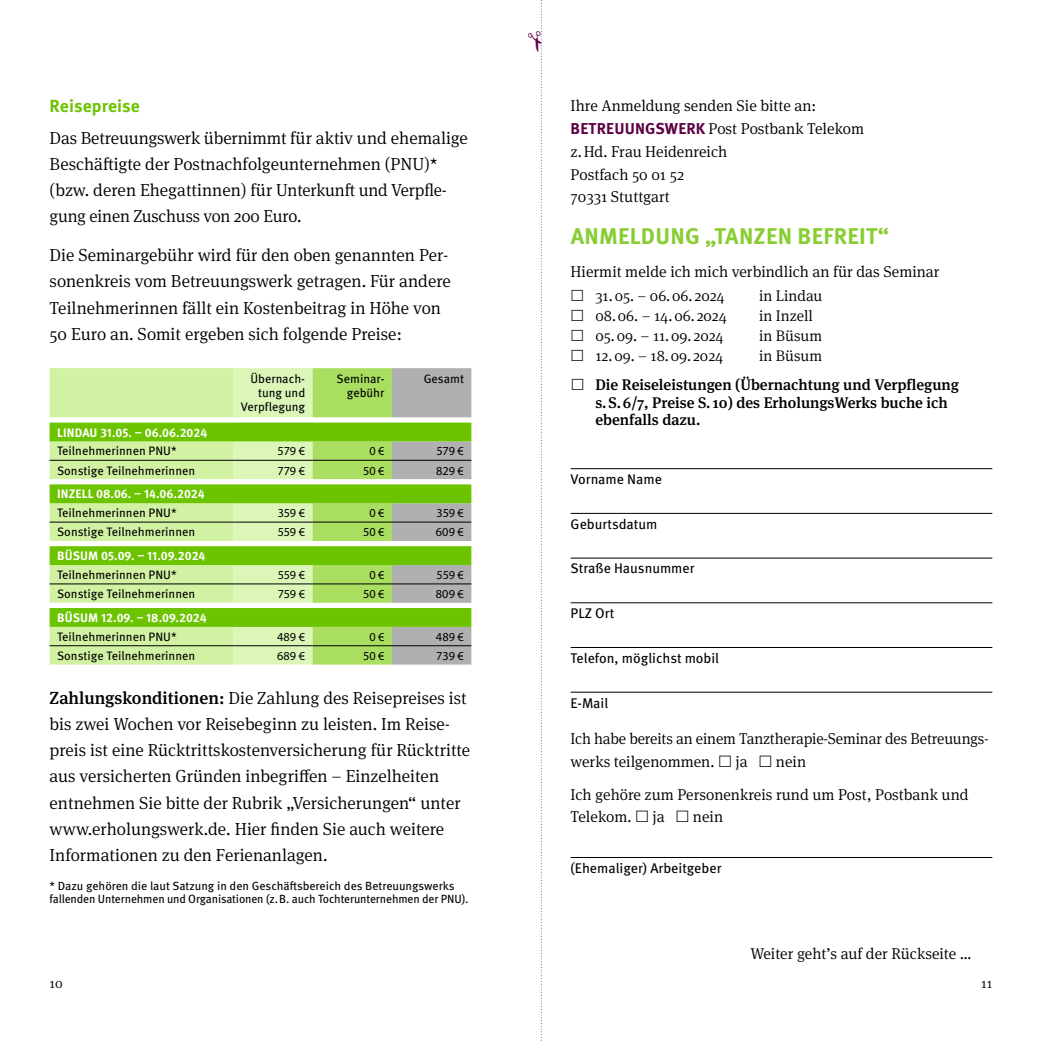
<style>
.page{position:relative;width:1042px;height:1042px;background:#fff}
.page>*{position:absolute;margin:0;border:0;box-sizing:border-box;transform-origin:0 0}
.t1{font:700 22.75px "Meta Pro";letter-spacing:.01em;color:#88ce32}
.t2{font:300 17.5px/26.2px "Meta Serif Pro";color:#000}
.t3{font:700 17.5px "Meta Pro";letter-spacing:.005em;color:#6cc300}
.t4{font:300 15.75px/22.8px "Meta Serif Pro";color:#000}
.t5{font:500 15.4px/17.5px "Meta Serif Pro";color:#000}
.t6{font:300 15.4px "Meta Serif Pro";color:#000}
.t7{font:14px "Meta Pro";color:#000}
.t8{font:300 14px "Meta Serif Pro";color:#000}
.t9{font:12.25px/14px "Meta Pro";color:#000;text-align:right}
.t10{font:700 12.25px "Meta Pro";color:#fff}
.t11{font:12.25px "Myriad Pro";letter-spacing:-.005em;color:#000}
.t12{font:11.9px/13.7px "Meta Pro";letter-spacing:-.01em;color:#000}
.s1{font-weight:500}
.s2{font-family:"Meta Pro";font-weight:700;color:#5e0045}
</style>
<div class="page">
<hr style="left:570px;top:468px;width:422px;height:1px;background:#000">
<hr style="left:570px;top:513px;width:422px;height:1px;background:#000">
<hr style="left:570px;top:558px;width:422px;height:1px;background:#000">
<hr style="left:570px;top:602px;width:422px;height:1px;background:#000">
<hr style="left:570px;top:647px;width:422px;height:1px;background:#000">
<hr style="left:570px;top:692px;width:422px;height:1px;background:#000">
<hr style="left:570px;top:857px;width:422px;height:1px;background:#000">
<svg style="left:50px;top:368px;width:183px;height:296px;background:#d3f2a7"></svg>
<svg style="left:233px;top:368px;width:238px;height:296px;background:#bfd89d"></svg>
<svg style="left:50px;top:422px;width:421px;height:205px;background:#a7d769"></svg>
<hr style="left:50px;top:460px;width:183px;height:1px;background:#000">
<hr style="left:233px;top:460px;width:80px;height:1px;background:#000">
<hr style="left:313px;top:460px;width:79px;height:1px;background:#000">
<hr style="left:392px;top:460px;width:79px;height:1px;background:#000">
<hr style="left:50px;top:522px;width:183px;height:1px;background:#000">
<hr style="left:233px;top:522px;width:80px;height:1px;background:#000">
<hr style="left:313px;top:522px;width:79px;height:1px;background:#000">
<hr style="left:392px;top:522px;width:79px;height:1px;background:#000">
<hr style="left:50px;top:583px;width:183px;height:1px;background:#000">
<hr style="left:233px;top:583px;width:80px;height:1px;background:#000">
<hr style="left:313px;top:583px;width:79px;height:1px;background:#000">
<hr style="left:392px;top:583px;width:79px;height:1px;background:#000">
<hr style="left:50px;top:645px;width:183px;height:1px;background:#000">
<hr style="left:233px;top:645px;width:80px;height:1px;background:#000">
<hr style="left:313px;top:645px;width:79px;height:1px;background:#000">
<hr style="left:392px;top:645px;width:79px;height:1px;background:#000">
<svg style="left:540px;top:0;width:2px;height:1041px"></svg>
<p class="t3" style="left:50px;top:93px;width:92px">Reisepreise</p>
<p class="t2" style="left:50px;top:124px;width:420px">Das Betreuungswerk übernimmt für aktiv und ehemalige Beschäftigte der Postnachfolgeunternehmen (PNU)* (bzw. deren Ehegattinnen) für Unterkunft und Verpfle&shy;gung einen Zuschuss von 200 Euro.</p>
<p class="t2" style="left:50px;top:241px;width:403px">Die Seminargebühr wird für den oben genannten Per&shy;sonenkreis vom Betreuungswerk getragen. Für andere Teilnehmerinnen fällt ein Kostenbeitrag in Höhe von 50 Euro an. Somit ergeben sich folgende Preise:</p>
<p class="t9" style="left:241px;top:371px;width:66px">Übernach&shy;tung und<br>Verpflegung</p>
<p class="t9" style="left:337px;top:371px;width:49px">Seminar&shy;gebühr</p>
<p class="t9" style="left:424px;top:371px;width:42px">Gesamt</p>
<p class="t10" style="left:57px;top:423px;width:152px">LINDAU 31.05. – 06.06.2024</p>
<p class="t9" style="left:57px;top:443px;width:121px">Teilnehmerinnen PNU*</p>
<p class="t11" style="left:278px;top:443px;width:29px">579 €</p>
<p class="t11" style="left:369px;top:443px;width:17px">0 €</p>
<p class="t11" style="left:436px;top:443px;width:29px">579 €</p>
<p class="t9" style="left:57px;top:462px;width:140px">Sonstige Teilnehmerinnen</p>
<p class="t11" style="left:277px;top:463px;width:29px">779 €</p>
<p class="t11" style="left:363px;top:463px;width:23px">50 €</p>
<p class="t11" style="left:436px;top:463px;width:29px">829 €</p>
<p class="t10" style="left:57px;top:485px;width:149px">INZELL 08.06. – 14.06.2024</p>
<p class="t9" style="left:57px;top:505px;width:121px">Teilnehmerinnen PNU*</p>
<p class="t11" style="left:278px;top:505px;width:29px">359 €</p>
<p class="t11" style="left:369px;top:505px;width:17px">0 €</p>
<p class="t11" style="left:436px;top:505px;width:29px">359 €</p>
<p class="t9" style="left:57px;top:524px;width:140px">Sonstige Teilnehmerinnen</p>
<p class="t11" style="left:278px;top:525px;width:29px">559 €</p>
<p class="t11" style="left:363px;top:525px;width:23px">50 €</p>
<p class="t11" style="left:436px;top:525px;width:30px">609 €</p>
<p class="t10" style="left:57px;top:546px;width:150px">BÜSUM 05.09. – 11.09.2024</p>
<p class="t9" style="left:57px;top:567px;width:121px">Teilnehmerinnen PNU*</p>
<p class="t11" style="left:278px;top:567px;width:29px">559 €</p>
<p class="t11" style="left:369px;top:567px;width:17px">0 €</p>
<p class="t11" style="left:437px;top:567px;width:29px">559 €</p>
<p class="t9" style="left:57px;top:586px;width:140px">Sonstige Teilnehmerinnen</p>
<p class="t11" style="left:278px;top:586px;width:29px">759 €</p>
<p class="t11" style="left:363px;top:586px;width:23px">50 €</p>
<p class="t11" style="left:436px;top:586px;width:30px">809 €</p>
<p class="t10" style="left:57px;top:608px;width:151px">BÜSUM 12.09. – 18.09.2024</p>
<p class="t9" style="left:57px;top:629px;width:121px">Teilnehmerinnen PNU*</p>
<p class="t11" style="left:277px;top:629px;width:30px">489 €</p>
<p class="t11" style="left:369px;top:629px;width:17px">0 €</p>
<p class="t11" style="left:436px;top:629px;width:30px">489 €</p>
<p class="t9" style="left:57px;top:648px;width:140px">Sonstige Teilnehmerinnen</p>
<p class="t11" style="left:277px;top:648px;width:30px">689 €</p>
<p class="t11" style="left:363px;top:648px;width:23px">50 €</p>
<p class="t11" style="left:436px;top:648px;width:29px">739 €</p>
<p class="t2" style="left:50px;top:683px;width:422px"><span class="s1">Zahlungskonditionen:</span> Die Zahlung des Reisepreises ist bis zwei Wochen vor Reisebeginn zu leisten. Im Reise&shy;preis ist eine Rücktrittskostenversicherung für Rücktritte aus versicherten Gründen inbegriffen – Einzelheiten entnehmen Sie bitte der Rubrik „Versicherungen“ unter www.erholungswerk.de. Hier finden Sie auch weitere Informationen zu den Ferienanlagen.</p>
<p class="t12" style="left:50px;top:878px;width:420px">* Dazu gehören die laut Satzung in den Geschäftsbereich des Betreuungswerks fallenden Unternehmen und Organisationen (z.B. auch Tochterunternehmen der PNU).</p>
<p class="t4" style="left:570px;top:94px;width:295px">Ihre Anmeldung senden Sie bitte an:<br><span class="s2">BETREUUNGSWERK</span> Post Postbank Telekom z.Hd. Frau Heidenreich<br>Postfach 50 01 52<br>70331 Stuttgart</p>
<h1 class="t1" style="left:571px;top:218px;width:320px">ANMELDUNG „TANZEN BEFREIT“</h1>
<p class="t4" style="left:570px;top:259px;width:370px">Hiermit melde ich mich verbindlich an für das Seminar</p>
<p class="t6" style="left:595px;top:285px;width:131px">31.05. – 06.06. 2024</p>
<p class="t6" style="left:759px;top:285px;width:65px">in Lindau</p>
<p class="t6" style="left:595px;top:305px;width:133px">08.06. – 14.06. 2024</p>
<p class="t6" style="left:759px;top:305px;width:55px">in Inzell</p>
<p class="t6" style="left:595px;top:325px;width:130px">05.09. – 11.09. 2024</p>
<p class="t6" style="left:759px;top:325px;width:64px">in Büsum</p>
<p class="t6" style="left:595px;top:345px;width:129px">12.09. – 18.09. 2024</p>
<p class="t6" style="left:759px;top:345px;width:64px">in Büsum</p>
<p class="t5" style="left:595px;top:375px;width:365px">Die Reiseleistungen (Übernachtung und Verpflegung s.S.6/7, Preise S. 10) des ErholungsWerks buche ich ebenfalls dazu.</p>
<p class="t7" style="left:570px;top:468px;width:93px">Vorname Name</p>
<p class="t7" style="left:570px;top:513px;width:88px">Geburtsdatum</p>
<p class="t7" style="left:570px;top:558px;width:126px">Straße Hausnummer</p>
<p class="t7" style="left:570px;top:602px;width:45px">PLZ Ort</p>
<p class="t7" style="left:570px;top:647px;width:150px">Telefon, möglichst mobil</p>
<p class="t7" style="left:570px;top:692px;width:39px">E-Mail</p>
<p class="t4" style="left:570px;top:726px;width:420px">Ich habe bereits an einem Tanztherapie-Seminar des Betreuungs&shy;werks teilgenommen.</p>
<p class="t4" style="left:570px;top:744px;width:399px;line-height:32.7px;text-indent:205px">nein<br>Ich gehöre zum Personenkreis rund um Post, Postbank und</p>
<p class="t4" style="left:570px;top:805px;width:62px">Telekom.</p>
<p class="t4" style="left:652px;top:805px;width:14px">ja</p>
<p class="t4" style="left:693px;top:805px;width:32px">nein</p>
<p class="t7" style="left:570px;top:857px;width:152px">(Ehemaliger) Arbeitgeber</p>
<p class="t4" style="left:735px;top:749px;width:14px">ja</p>
<p class="t4" style="left:750px;top:941px;width:223px">Weiter geht’s auf der Rückseite …</p>
<p class="t8" style="left:50px;top:973px;width:15px">10</p>
<p class="t8" style="left:981px;top:973px;width:13px">11</p>
</div>
